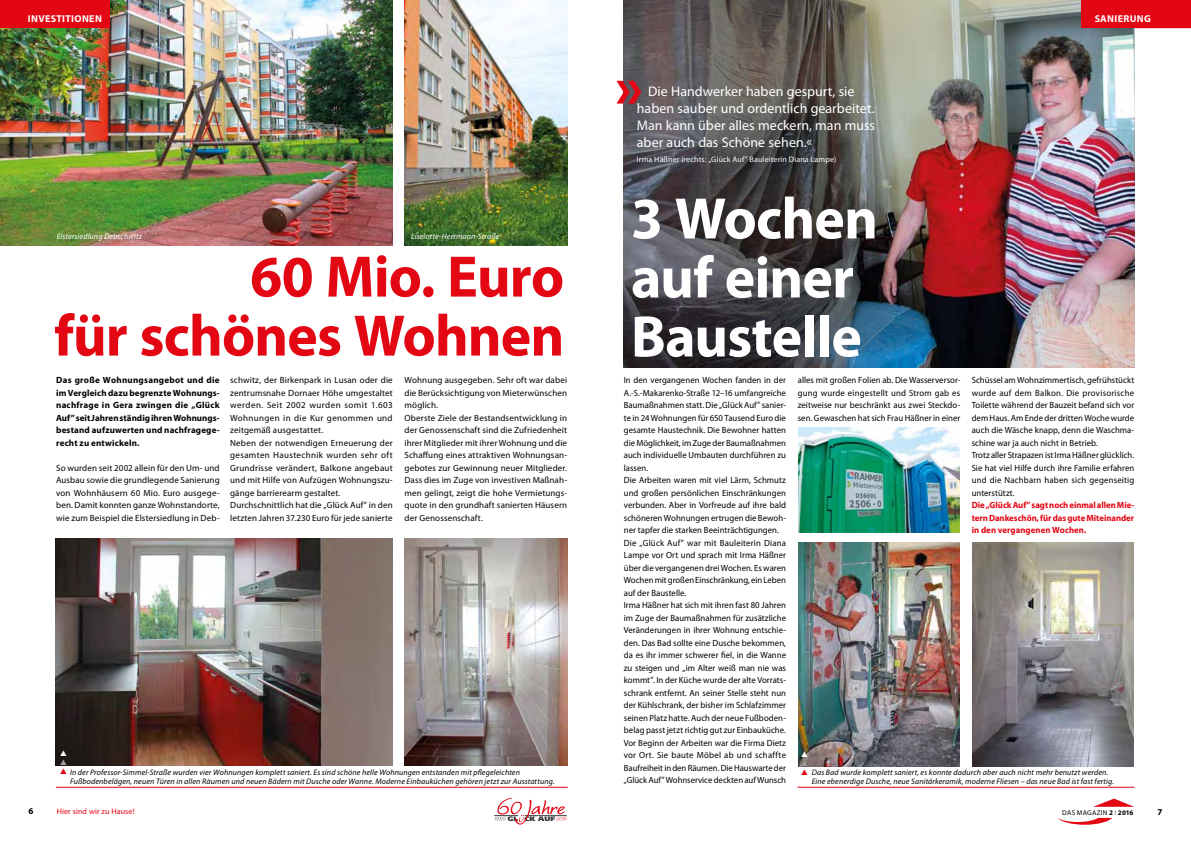
<style>
.page{position:relative;width:1191px;height:842px;background:#fff}
.page>*{position:absolute;margin:0;border:0;box-sizing:border-box;transform-origin:0 0}
.t1{font:700 59px/59px "Myriad Pro";letter-spacing:-.015em;color:#e30613;text-align:right}
.t2{font:700 59px/59px "Myriad Pro";letter-spacing:-.015em;color:#fff}
.t3{font:14px/16.8px "Myriad Pro";color:#fff}
.t4{font:700 10px "Myriad Pro";letter-spacing:.035em;color:#fff}
.t5{font:9px/12.5px "Myriad Pro";letter-spacing:.005em;color:#000}
.t6{font:700 9px/12.5px "Myriad Pro";letter-spacing:.02em;color:#000;text-align:justify}
.t7{font:700 9px/12.5px "Myriad Pro";color:#e30613;text-align:justify}
.t8{font:italic 8px/9.6px "Myriad Pro";letter-spacing:.015em;color:#000}
.t9{font:8px "Myriad Pro";letter-spacing:.02em;color:#fff}
.t10{font:italic 8px "Myriad Pro";letter-spacing:.015em;color:#fff}
.t11{font:8px "Myriad Pro";letter-spacing:.02em;color:#e30613}
.t12{font:7px "Myriad Pro";letter-spacing:.045em;color:#000}
.s1{font-weight:700}
.s2{font-weight:300}
</style>
<div class="page">
<svg style="left:1057px;top:818px;width:55px;height:7px"></svg>
<svg style="left:1093px;top:798px;width:41px;height:9px"></svg>
<svg style="left:494px;top:798px;width:73px;height:26px"></svg>
<img style="left:624px;top:0;width:510px;height:367px">
<img style="left:0;top:0;width:393px;height:245px">
<div style="left:0;top:0;width:109px;height:28px;background:#e30613"></div>
<div style="left:1081px;top:0;width:110px;height:28px;background:#e30613"></div>
<img style="left:405px;top:0;width:163px;height:245px">
<img style="left:404px;top:538px;width:163px;height:227px">
<img style="left:56px;top:538px;width:337px;height:227px">
<hr style="left:797px;top:787px;width:337px;height:1px;background:#e30613">
<hr style="left:56px;top:787px;width:511px;height:1px;background:#e30613">
<svg style="left:616px;top:81px;width:25px;height:23px"></svg>
<img style="left:798px;top:542px;width:162px;height:224px">
<img style="left:972px;top:542px;width:161px;height:224px">
<img style="left:798px;top:427px;width:162px;height:106px">
<svg style="left:801px;top:751px;width:6px;height:16px"></svg>
<svg style="left:60px;top:750px;width:7px;height:16px"></svg>
<p class="t4" style="left:28px;top:12px;width:76px">Investitionen</p>
<p class="t4" style="left:1094px;top:12px;width:57px">Sanierung</p>
<p class="t10" style="left:57px;top:232px;width:87px">Elstersiedlung Debschwitz</p>
<p class="t10" style="left:411px;top:232px;width:90px">Liselotte-Herrmann-Straße</p>
<h1 class="t1" style="left:54px;top:245px;width:512px">60 Mio. Euro<br>für schönes Wohnen</h1>
<h2 class="t3" style="left:637px;top:83px;width:240px;text-indent:11px">Die Handwerker haben gespurt, sie haben sauber und ordentlich gearbeitet.<br>Man kann über alles meckern, man muss aber auch das Schöne sehen.«</h2>
<p class="t9" style="left:637px;top:154px;width:201px">Irma Häßner (rechts: „Glück Auf” Bauleiterin Diana Lampe)</p>
<h1 class="t2" style="left:631px;top:187px;width:249px">3 Wochen auf einer<br>Baustelle</h1>
<p class="t6" style="left:56px;top:373px;width:165px">Das große Wohnungsangebot und die im Vergleich dazu begrenzte Wohnungs&shy;nachfrage in Gera zwingen die „Glück Auf” seit Jahren ständig ihren Wohnungs&shy;bestand aufzuwerten und nachfragege&shy;recht zu entwickeln.</p>
<p class="t5" style="left:56px;top:461px;width:165px;text-align:justify">So wurden seit 2002 allein für den Um- und Ausbau sowie die grundlegende Sanierung von Wohnhäusern 60 Mio. Euro ausgege&shy;ben. Damit konnten ganze Wohnstandorte, wie zum Beispiel die Elstersiedlung in Deb-</p>
<p class="t5" style="left:230px;top:374px;width:164px">schwitz, der Birkenpark in Lusan oder die zentrumsnahe Dornaer Höhe umgestaltet werden. Seit 2002 wurden somit 1.603<br>Wohnungen in die Kur genommen und zeitgemäß ausgestattet.<br>Neben der notwendigen Erneuerung der gesamten Haustechnik wurden sehr oft Grundrisse verändert, Balkone angebaut und mit Hilfe von Aufzügen Wohnungszu&shy;gänge barrierearm gestaltet.<br>Durchschnittlich hat die „Glück Auf” in den letzten Jahren 37.230 Euro für jede sanierte</p>
<p class="t5" style="left:404px;top:374px;width:164px">Wohnung ausgegeben. Sehr oft war dabei die Berücksichtigung von Mieterwünschen möglich.<br>Oberste Ziele der Bestandsentwicklung in der Genossenschaft sind die Zufriedenheit ihrer Mitglieder mit ihrer Wohnung und die Schaffung eines attraktiven Wohnungsan&shy;gebotes zur Gewinnung neuer Mitglieder.<br>Dass dies im Zuge von investiven Maßnah&shy;men gelingt, zeigt die hohe Vermietungs&shy;quote in den grundhaft sanierten Häusern der Genossenschaft.</p>
<p class="t5" style="left:624px;top:374px;width:164px">In den vergangenen Wochen fanden in der A.-S.-Makarenko-Straße 12–16 umfangreiche Baumaßnahmen statt. Die „Glück Auf” sanier&shy;te in 24 Wohnungen für 650 Tausend Euro die gesamte Haustechnik. Die Bewohner hatten die Möglichkeit, im Zuge der Baumaßnahmen auch individuelle Umbauten durchführen zu lassen.<br>Die Arbeiten waren mit viel Lärm, Schmutz und großen persönlichen Einschränkungen verbunden. Aber in Vorfreude auf ihre bald schöneren Wohnungen ertrugen die Bewoh&shy;ner tapfer die starken Beeinträchtigungen.<br>Die „Glück Auf” war mit Bauleiterin Diana Lampe vor Ort und sprach mit Irma Häßner über die vergangenen drei Wochen. Es waren Wochen mit großen Einschränkung, ein Leben auf der Baustelle.<br>Irma Häßner hat sich mit ihren fast 80 Jahren im Zuge der Baumaßnahmen für zusätzliche Veränderungen in ihrer Wohnung entschie&shy;den. Das Bad sollte eine Dusche bekommen, da es ihr immer schwerer fiel, in die Wanne zu steigen und „im Alter weiß man nie was kommt”. In der Küche wurde der alte Vorrats&shy;schrank entfernt. An seiner Stelle steht nun der Kühlschrank, der bisher im Schlafzimmer seinen Platz hatte. Auch der neue Fußboden&shy;belag passt jetzt richtig gut zur Einbauküche.<br>Vor Beginn der Arbeiten war die Firma Dietz vor Ort. Sie baute Möbel ab und schaffte Baufreiheit in den Räumen. Die Hauswarte der „Glück Auf” Wohnservice deckten auf Wunsch</p>
<p class="t5" style="left:797px;top:374px;width:164px;text-align:justify">alles mit großen Folien ab. Die Wasserversor&shy;gung wurde eingestellt und Strom gab es zeitweise nur beschränkt aus zwei Steckdo&shy;sen. Gewaschen hat sich Frau Häßner in einer</p>
<p class="t5" style="left:971px;top:374px;width:164px">Schüssel am Wohnzimmertisch, gefrühstückt wurde auf dem Balkon. Die provisorische Toilette während der Bauzeit befand sich vor dem Haus. Am Ende der dritten Woche wurde auch die Wäsche knapp, denn die Waschma&shy;schine war ja auch nicht in Betrieb.<br>Trotz aller Strapazen ist Irma Häßner glücklich.<br>Sie hat viel Hilfe durch ihre Familie erfahren und die Nachbarn haben sich gegenseitig unterstützt.</p>
<p class="t7" style="left:971px;top:498px;width:164px">Die „Glück Auf” sagt noch einmal allen Mie&shy;tern Dankeschön, für das gute Miteinander in den vergangenen Wochen.</p>
<p class="t8" style="left:70px;top:767px;width:486px">In der Professor-Simmel-Straße wurden vier Wohnungen komplett saniert. Es sind schöne helle Wohnungen entstanden mit pflegeleichten<br>Fußbodenbelägen, neuen Türen in allen Räumen und neuen Bädern mit Dusche oder Wanne. Moderne Einbauküchen gehören jetzt zur Ausstattung.</p>
<p class="t8" style="left:811px;top:767px;width:304px">Das Bad wurde komplett saniert, es konnte dadurch aber auch nicht mehr benutzt werden.<br>Eine ebenerdige Dusche, neue Sanitärkeramik, moderne Fliesen – das neue Bad ist fast fertig.</p>
<p class="t6" style="left:28px;top:804px;width:6px">6</p>
<p class="t11" style="left:57px;top:806px;width:79px">Hier sind wir zu Hause!</p>
<p class="t12" style="left:1062px;top:808px;width:73px">DAS MAGAZIN <span class="s1">2</span> <span class="s2">I</span> <span class="s1">2016</span></p>
<p class="t6" style="left:1157px;top:805px;width:6px">7</p>
</div>
